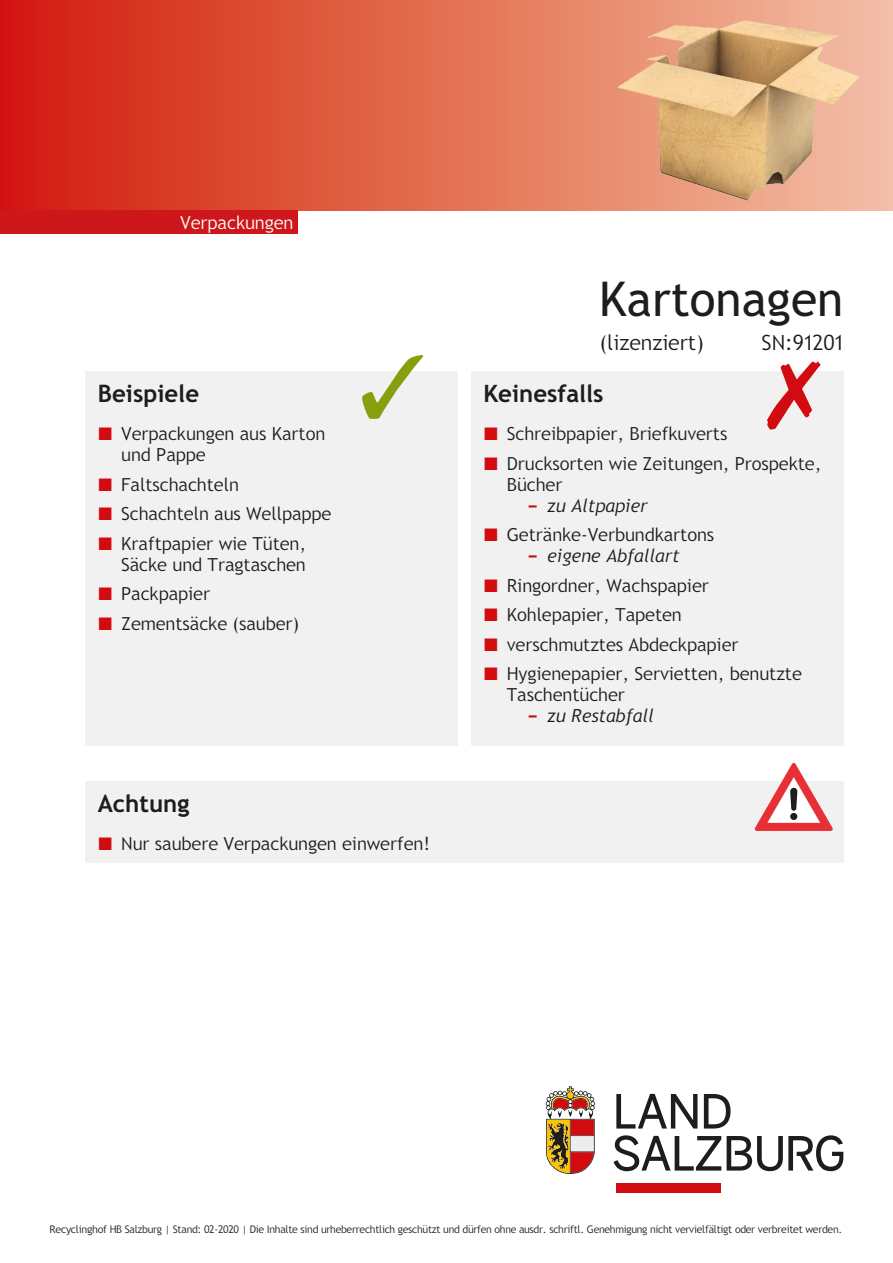
<style>
.page{position:relative;width:893px;height:1263px;background:#fff}
.page>*{position:absolute;margin:0;border:0;box-sizing:border-box;transform-origin:0 0}
.Produkttitel{font:48px "Trebuchet SBG2";color:#1d1d1b}
.t1{font:700 24px "Trebuchet SBG2";color:#1d1d1b}
.ASN{font:300 21px "Trebuchet SBG2";color:#1d1d1b}
.t2{font:300 18px/21px "Trebuchet SBG2";color:#1d1d1b}
.t3{font:italic 300 18px "Trebuchet SBG2";color:#1d1d1b}
.t4{font:300 18px "Trebuchet SBG2";color:#fff}
.t5{font:300 10.5px "Trebuchet SBG2";letter-spacing:-.02em;color:#1d1d1b}
.s1{color:#d20b11}
.s2{font-weight:900;font-style:normal;color:#d20b11}
</style>
<div class="page">
<div style="left:0;top:0;width:893px;height:210px;background:linear-gradient(to right,#d21b09,#f4c3a3)"></div>
<svg style="left:546px;top:1086px;width:49px;height:88px"></svg>
<div style="left:616px;top:1184px;width:105px;height:9px;background:#d20b11"></div>
<svg style="left:614px;top:1094px;width:229px;height:77px"></svg>
<div style="left:0;top:210px;width:298px;height:24px;background:#cd171a"></div>
<div style="left:85px;top:372px;width:373px;height:374px;background:#f1f1f1"></div>
<svg style="left:362px;top:355px;width:61px;height:64px"></svg>
<div style="left:471px;top:372px;width:372px;height:374px;background:#f1f1f1"></div>
<svg style="left:767px;top:361px;width:53px;height:68px"></svg>
<div style="left:85px;top:782px;width:758px;height:81px;background:#f1f1f1"></div>
<svg style="left:754px;top:763px;width:79px;height:68px"></svg>
<img style="left:602px;top:0;width:259px;height:204px">
<p class="t4" style="left:180px;top:212px;width:115px">Verpackungen</p>
<p class="t1" style="left:98px;top:379px;width:103px">Beispiele</p>
<p class="t2" style="left:121px;top:423px;width:206px;text-indent:-23px"><span class="s1">■</span> Verpackungen aus Karton und Pappe</p>
<p class="t2" style="left:98px;top:474px;width:142px"><span class="s1">■</span> Faltschachteln</p>
<p class="t2" style="left:98px;top:503px;width:234px"><span class="s1">■</span> Schachteln aus Wellpappe</p>
<p class="t2" style="left:98px;top:533px;width:209px;text-align:right"><span class="s1">■</span> Kraftpapier wie Tüten,<br>Säcke und Tragtaschen</p>
<p class="t2" style="left:98px;top:583px;width:113px"><span class="s1">■</span> Packpapier</p>
<p class="t2" style="left:98px;top:613px;width:202px"><span class="s1">■</span> Zementsäcke (sauber)</p>
<p class="t1" style="left:98px;top:789px;width:93px">Achtung</p>
<p class="t2" style="left:98px;top:833px;width:333px"><span class="s1">■</span> Nur saubere Verpackungen einwerfen!</p>
<p class="Produkttitel" style="left:599px;top:271px;width:246px">Kartonagen</p>
<p class="ASN" style="left:600px;top:330px;width:106px">(lizenziert)</p>
<p class="ASN" style="left:761px;top:330px;width:83px">SN:91201</p>
<p class="t1" style="left:483px;top:379px;width:122px">Keinesfalls</p>
<p class="t2" style="left:484px;top:423px;width:245px"><span class="s1">■</span> Schreibpapier, Briefkuverts</p>
<p class="t2" style="left:507px;top:453px;width:316px;text-indent:-23px"><span class="s1">■</span> Drucksorten wie Zeitungen, Prospekte,<br>Bücher</p>
<p class="t3" style="left:528px;top:494px;width:122px"><span class="s2">−</span> zu Altpapier</p>
<p class="t2" style="left:484px;top:524px;width:232px"><span class="s1">■</span> Getränke-Verbundkartons</p>
<p class="t3" style="left:528px;top:545px;width:154px"><span class="s2">−</span> eigene Abfallart</p>
<p class="t2" style="left:484px;top:575px;width:226px"><span class="s1">■</span> Ringordner, Wachspapier</p>
<p class="t2" style="left:484px;top:604px;width:199px"><span class="s1">■</span> Kohlepapier, Tapeten</p>
<p class="t2" style="left:484px;top:634px;width:256px"><span class="s1">■</span> verschmutztes Abdeckpapier</p>
<p class="t2" style="left:507px;top:663px;width:296px;text-indent:-23px"><span class="s1">■</span> Hygienepapier, Servietten, benutzte<br>Taschentücher</p>
<p class="t3" style="left:528px;top:705px;width:128px"><span class="s2">−</span> zu Restabfall</p>
<p class="t5" style="left:50px;top:1223px;width:794px">Recyclinghof HB Salzburg | Stand: 02-2020 | Die Inhalte sind urheberrechtlich geschützt und dürfen ohne ausdr. schriftl. Genehmigung nicht vervielfältigt oder verbreitet werden.</p>
</div>
